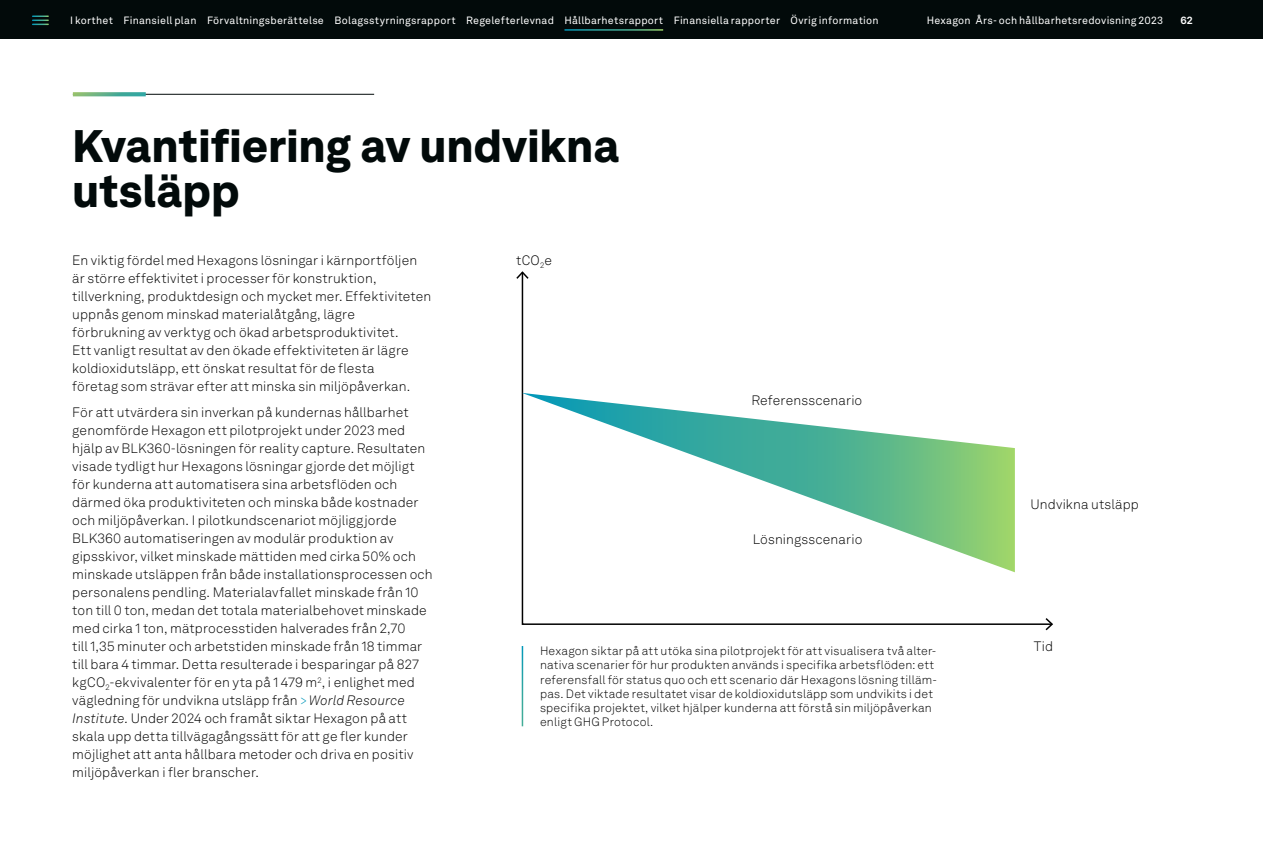
<style>
.page{position:relative;width:1263px;height:842px;background:#fff}
.page>*{position:absolute;margin:0;border:0;box-sizing:border-box;transform-origin:0 0}
.t1{font:900 45px/45px "Hexagon Akkurat";letter-spacing:-.005em;color:#020a0a}
.t2{font:300 13.5px/18px "Hexagon Akkurat";letter-spacing:.01em;color:#000}
.t3{font:300 12px/14.2px "Hexagon Akkurat";letter-spacing:.015em;color:#000}
.t4{font:10.5px "Hexagon Akkurat";letter-spacing:.02em;color:#fff}
.t5{font:700 10.5px "Hexagon Akkurat";color:#fff}
.s1{font-style:italic;color:#0097ba}
.s2{font-style:italic}
</style>
<div class="page">
<hr style="left:73px;top:94px;width:301px;height:1px;background:#020a0a">
<svg style="left:73px;top:92px;width:73px;height:4px"></svg>
<svg style="left:521px;top:280px;width:523px;height:345px"></svg>
<svg style="left:516px;top:271px;width:13px;height:9px"></svg>
<svg style="left:1044px;top:618px;width:9px;height:13px"></svg>
<svg style="left:522px;top:393px;width:493px;height:179px"></svg>
<div style="left:0;top:0;width:1263px;height:38px;background:#020a0a"></div>
<svg style="left:33px;top:16px;width:15px;height:9px"></svg>
<hr style="left:564px;top:29px;width:99px;height:2px;background:#fff">
<p class="t4" style="left:70px;top:12px;width:810px">I korthet Finansiell plan Förvaltningsberättelse Bolagsstyrningsrapport Regelefterlevnad Hållbarhetsrapport Finansiella rapporter Övrig information</p>
<p class="t4" style="left:927px;top:12px;width:238px">Hexagon Års- och hållbarhetsredovisning 2023</p>
<p class="t5" style="left:1180px;top:12px;width:14px">62</p>
<h1 class="t1" style="left:72px;top:120px;width:549px">Kvantifiering av undvikna utsläpp</h1>
<p class="t2" style="left:72px;top:251px;width:361px">En viktig fördel med Hexagons lösningar i kärnportföljen är större effektivitet i processer för konstruktion, tillverkning, produktdesign och mycket mer. Effektiviteten uppnås genom minskad materialåtgång, lägre<br>förbrukning av verktyg och ökad arbetsproduktivitet.<br>Ett vanligt resultat av den ökade effektiviteten är lägre koldioxidutsläpp, ett önskat resultat för de flesta<br>företag som strävar efter att minska sin miljöpåverkan.</p>
<p class="t2" style="left:72px;top:403px;width:362px">För att utvärdera sin inverkan på kundernas hållbarhet genomförde Hexagon ett pilotprojekt under 2023 med hjälp av BLK360-lösningen för reality capture. Resultaten visade tydligt hur Hexagons lösningar gjorde det möjligt för kunderna att automatisera sina arbetsflöden och därmed öka produktiviteten och minska både kostnader och miljöpåverkan. I pilotkundscenariot möjliggjorde BLK360 automatiseringen av modulär produktion av gipsskivor, vilket minskade mättiden med cirka 50% och minskade utsläppen från både installationsprocessen och personalens pendling. Materialavfallet minskade från 10 ton till 0 ton, medan det totala materialbehovet minskade med cirka 1 ton, mätprocesstiden halverades från 2,70<br>till 1,35 minuter och arbetstiden minskade från 18 timmar till bara 4 timmar. Detta resulterade i besparingar på 827 kgCO<sub>2</sub>-ekvivalenter för en yta på 1 479 m<sup>2</sup>, i enlighet med vägledning för undvikna utsläpp från <span class="s1">&gt;</span> <span class="s2">World Resource Institute.</span> Under 2024 och framåt siktar Hexagon på att skala upp detta tillvägagångssätt för att ge fler kunder möjlighet att anta hållbara metoder och driva en positiv miljöpåverkan i fler branscher.</p>
<p class="t2" style="left:516px;top:251px;width:37px">tCO<sub>2</sub>e</p>
<p class="t2" style="left:751px;top:390px;width:112px">Referensscenario</p>
<p class="t2" style="left:753px;top:530px;width:111px">Lösningsscenario</p>
<p class="t3" style="left:540px;top:643px;width:398px">Hexagon siktar på att utöka sina pilotprojekt för att visualisera två alter&shy;nativa scenarier för hur produkten används i specifika arbetsflöden: ett referensfall för status quo och ett scenario där Hexagons lösning tilläm&shy;pas. Det viktade resultatet visar de koldioxidutsläpp som undvikits i det specifika projektet, vilket hjälper kunderna att förstå sin miljöpåverkan enligt GHG Protocol.</p>
<p class="t2" style="left:1030px;top:495px;width:110px">Undvikna utsläpp</p>
<p class="t2" style="left:1034px;top:637px;width:21px">Tid</p>
</div>
